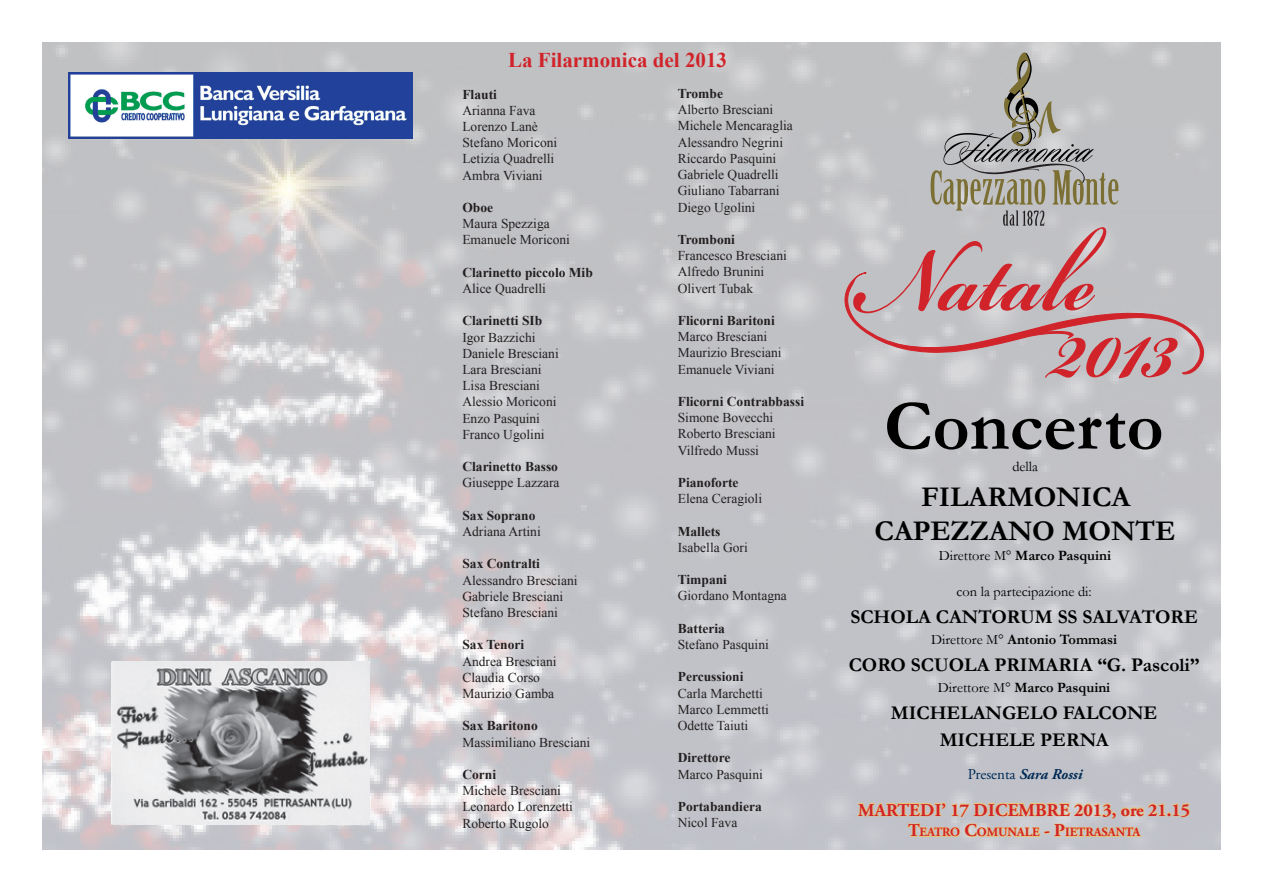
<style>
.page{position:relative;width:1263px;height:893px;background:#fff}
.page>*{position:absolute;margin:0;border:0;box-sizing:border-box;transform-origin:0 0}
.t1{font:700 143.85px "Bickham Script Pro";color:#d1232a;scale:.77 1}
.t2{font:700 71.85px "Garamond";color:#000}
.t3{font:700 28.8px/34.5px "Garamond";color:#000;text-align:center}
.t4{font:700 21px "Times New Roman";color:#d1232a}
.t5{font:700 19.5px/27px "Garamond";color:#000;text-align:center}
.t6{font:700 18px "Adobe Garamond Pro";letter-spacing:.015em;color:#d1232a}
.t7{font:italic 700 15px "Adobe Garamond Pro";color:#002a54}
.t8{font:700 14.4px "Garamond";color:#000}
.t9{font:14.4px "Garamond";color:#000}
.t10{font:13.5px/16.2px "Times New Roman";color:#231f20}
.t11{font:700 13.5px "Times New Roman";color:#231f20}
.t12{font:700 12.6px "Adobe Garamond Pro";color:#d1232a}
.s1{font-weight:400}
.s2{font-weight:400;font-style:normal}
.s3{font-size:18px}
</style>
<div class="page">
<img style="left:43px;top:43px;width:1177px;height:807px">
<img style="left:111px;top:662px;width:258px;height:163px">
<img style="left:69px;top:72px;width:343px;height:67px">
<svg style="left:844px;top:272px;width:360px;height:103px;background:#c3b9bd"></svg>
<svg style="left:857px;top:788px;width:334px;height:56px;background:#cac4bb"></svg>
<svg style="left:930px;top:52px;width:188px;height:174px;background:#b2b1ad"></svg>
<p class="t4" style="left:508px;top:46px;width:220px">La Filarmonica del 2013</p>
<p class="t11" style="left:462px;top:85px;width:36px">Flauti</p>
<p class="t10" style="left:462px;top:102px;width:75px">Arianna Fava</p>
<p class="t10" style="left:462px;top:118px;width:77px">Lorenzo Lanè</p>
<p class="t10" style="left:462px;top:134px;width:96px">Stefano Moriconi</p>
<p class="t10" style="left:462px;top:151px;width:93px">Letizia Quadrelli</p>
<p class="t10" style="left:462px;top:167px;width:82px">Ambra Viviani</p>
<p class="t11" style="left:462px;top:198px;width:32px">Oboe</p>
<p class="t10" style="left:462px;top:215px;width:109px">Maura Spezziga<br>Emanuele Moriconi</p>
<p class="t11" style="left:462px;top:263px;width:132px">Clarinetto piccolo Mib</p>
<p class="t10" style="left:462px;top:280px;width:85px">Alice Quadrelli</p>
<p class="t11" style="left:462px;top:311px;width:81px">Clarinetti SIb</p>
<p class="t10" style="left:462px;top:329px;width:75px">Igor Bazzichi</p>
<p class="t10" style="left:462px;top:345px;width:98px">Daniele Bresciani</p>
<p class="t10" style="left:462px;top:361px;width:81px">Lara Bresciani</p>
<p class="t10" style="left:462px;top:377px;width:79px">Lisa Bresciani</p>
<p class="t10" style="left:462px;top:394px;width:96px">Alessio Moriconi</p>
<p class="t10" style="left:462px;top:410px;width:79px">Enzo Pasquini</p>
<p class="t10" style="left:462px;top:426px;width:84px">Franco Ugolini</p>
<p class="t11" style="left:462px;top:457px;width:97px">Clarinetto Basso</p>
<p class="t10" style="left:462px;top:475px;width:99px">Giuseppe Lazzara</p>
<p class="t11" style="left:462px;top:506px;width:75px">Sax Soprano</p>
<p class="t10" style="left:462px;top:523px;width:80px">Adriana Artini</p>
<p class="t11" style="left:462px;top:554px;width:79px">Sax Contralti</p>
<p class="t10" style="left:462px;top:572px;width:117px">Alessandro Bresciani<br>Gabriele Bresciani<br>Stefano Bresciani</p>
<p class="t11" style="left:462px;top:635px;width:63px">Sax Tenori</p>
<p class="t10" style="left:462px;top:653px;width:96px">Andrea Bresciani<br>Claudia Corso</p>
<p class="t10" style="left:462px;top:685px;width:93px">Maurizio Gamba</p>
<p class="t11" style="left:462px;top:716px;width:77px">Sax Baritono</p>
<p class="t10" style="left:462px;top:734px;width:129px">Massimiliano Bresciani</p>
<p class="t11" style="left:462px;top:765px;width:35px">Corni</p>
<p class="t10" style="left:462px;top:782px;width:100px">Michele Bresciani</p>
<p class="t10" style="left:462px;top:799px;width:112px">Leonardo Lorenzetti<br>Roberto Rugolo</p>
<p class="t11" style="left:678px;top:84px;width:47px">Trombe</p>
<p class="t10" style="left:678px;top:101px;width:97px">Alberto Bresciani</p>
<p class="t10" style="left:678px;top:118px;width:117px">Michele Mencaraglia</p>
<p class="t10" style="left:678px;top:134px;width:107px">Alessandro Negrini</p>
<p class="t10" style="left:678px;top:150px;width:100px">Riccardo Pasquini</p>
<p class="t10" style="left:678px;top:166px;width:102px">Gabriele Quadrelli</p>
<p class="t10" style="left:678px;top:182px;width:103px">Giuliano Tabarrani</p>
<p class="t10" style="left:678px;top:199px;width:79px">Diego Ugolini</p>
<p class="t11" style="left:678px;top:230px;width:59px">Tromboni</p>
<p class="t10" style="left:678px;top:247px;width:111px">Francesco Bresciani</p>
<p class="t10" style="left:678px;top:263px;width:88px">Alfredo Brunini<br>Olivert Tubak</p>
<p class="t11" style="left:678px;top:311px;width:99px">Flicorni Baritoni</p>
<p class="t10" style="left:678px;top:328px;width:91px">Marco Bresciani</p>
<p class="t10" style="left:678px;top:344px;width:105px">Maurizio Bresciani</p>
<p class="t10" style="left:678px;top:361px;width:98px">Emanuele Viviani</p>
<p class="t11" style="left:678px;top:392px;width:128px">Flicorni Contrabbassi</p>
<p class="t10" style="left:678px;top:409px;width:97px">Simone Bovecchi</p>
<p class="t10" style="left:678px;top:425px;width:99px">Roberto Bresciani</p>
<p class="t10" style="left:678px;top:442px;width:83px">Vilfredo Mussi</p>
<p class="t11" style="left:678px;top:473px;width:62px">Pianoforte</p>
<p class="t10" style="left:678px;top:490px;width:86px">Elena Ceragioli</p>
<p class="t11" style="left:678px;top:522px;width:44px">Mallets</p>
<p class="t10" style="left:678px;top:539px;width:72px">Isabella Gori</p>
<p class="t11" style="left:678px;top:570px;width:51px">Timpani</p>
<p class="t10" style="left:678px;top:587px;width:111px">Giordano Montagna</p>
<p class="t11" style="left:678px;top:619px;width:49px">Batteria</p>
<p class="t10" style="left:678px;top:636px;width:93px">Stefano Pasquini</p>
<p class="t11" style="left:678px;top:667px;width:67px">Percussioni</p>
<p class="t10" style="left:678px;top:685px;width:87px">Carla Marchetti</p>
<p class="t10" style="left:678px;top:701px;width:93px">Marco Lemmetti</p>
<p class="t10" style="left:678px;top:717px;width:72px">Odette Taiuti</p>
<p class="t11" style="left:678px;top:748px;width:54px">Direttore</p>
<p class="t10" style="left:678px;top:766px;width:87px">Marco Pasquini</p>
<p class="t11" style="left:678px;top:797px;width:85px">Portabandiera</p>
<p class="t10" style="left:678px;top:814px;width:61px">Nicol Fava</p>
<p class="t1" style="left:864px;top:175px;width:300px">Natale</p>
<p class="t1" style="left:1051px;top:242px;width:161px">2013</p>
<p class="t2" style="left:884px;top:377px;width:281px">Concerto</p>
<p class="t9" style="left:1012px;top:457px;width:27px">della</p>
<p class="t3" style="left:874px;top:479px;width:302px">FILARMONICA<br>CAPEZZANO MONTE</p>
<p class="t8" style="left:939px;top:546px;width:174px"><span class="s1">Direttore M°</span> Marco Pasquini</p>
<p class="t9" style="left:956px;top:581px;width:137px">con la partecipazione di:</p>
<p class="t5" style="left:850px;top:603px;width:349px">SCHOLA CANTORUM SS SALVATORE</p>
<p class="t8" style="left:931px;top:629px;width:188px"><span class="s1">Direttore M°</span> Antonio Tommasi</p>
<p class="t5" style="left:849px;top:651px;width:352px">CORO SCUOLA PRIMARIA “G. Pascoli”</p>
<p class="t8" style="left:938px;top:677px;width:174px"><span class="s1">Direttore M°</span> Marco Pasquini</p>
<p class="t5" style="left:891px;top:699px;width:268px">MICHELANGELO FALCONE<br>MICHELE PERNA</p>
<p class="t7" style="left:968px;top:766px;width:116px"><span class="s2">Presenta</span> Sara Rossi</p>
<p class="t6" style="left:858px;top:799px;width:334px">MARTEDI’ 17 DICEMBRE 2013, ore 21.15</p>
<p class="t12" style="left:908px;top:825px;width:234px"><span class="s3">T</span>EATRO <span class="s3">C</span>OMUNALE <span class="s3">- P</span>IETRASANTA</p>
</div>
